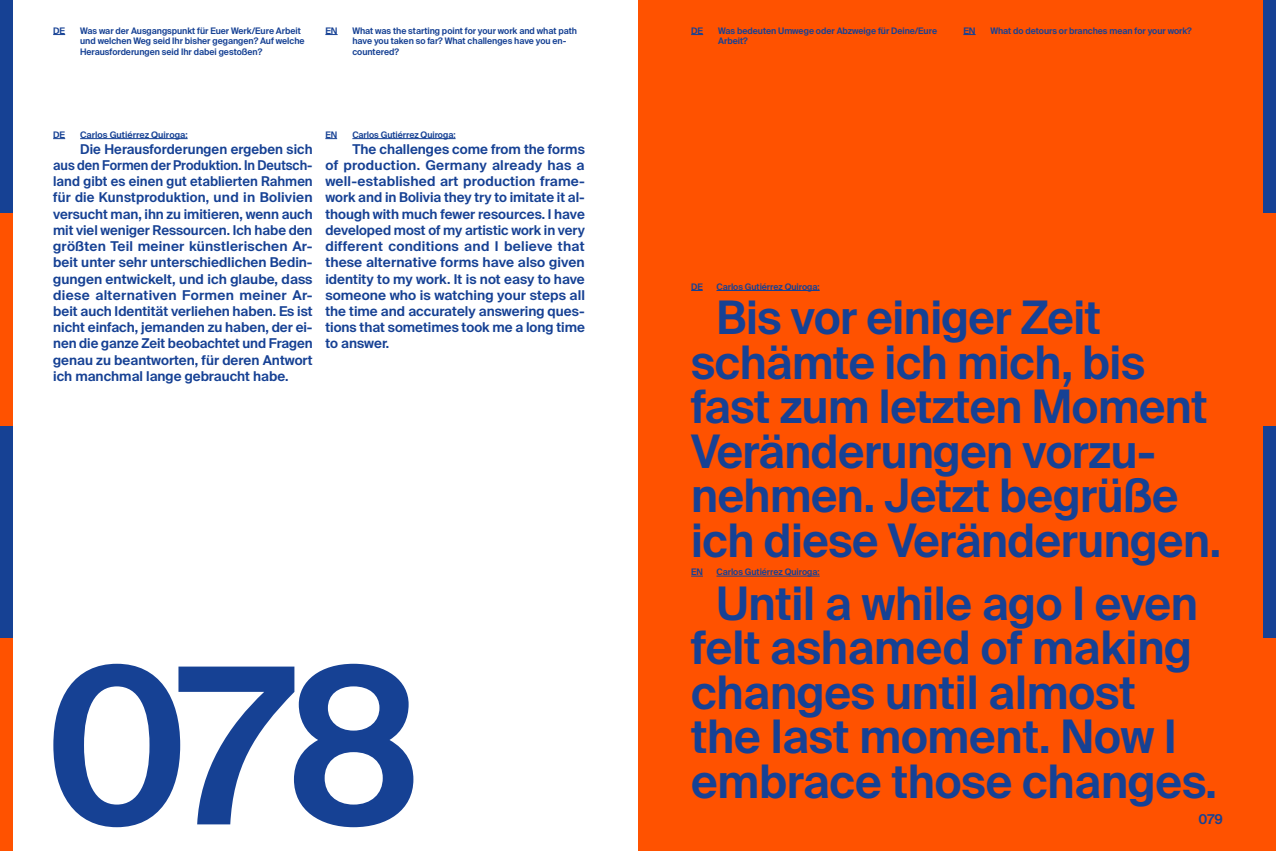
<style>
.page{position:relative;width:1276px;height:851px;background:#fff}
.page>*{position:absolute;margin:0;border:0;box-sizing:border-box;transform-origin:0 0}
.t1{font:600 217.5px "Suisse Intl";color:#164194}
.t2{font:600 46.2px/44.5px "Suisse Intl";letter-spacing:-.01em;color:#164194}
.t3{font:600 13.5px/16.2px "Suisse Intl";color:#164194;text-align:justify}
.t4{font:600 9px/10.8px "Suisse Intl";letter-spacing:-.005em;color:#164194}
</style>
<div class="page">
<div style="left:638px;top:0;width:638px;height:850px;background:#ff5200"></div>
<div style="left:1263px;top:425px;width:13px;height:213px;background:#164194"></div>
<div style="left:1263px;top:0;width:13px;height:213px;background:#164194"></div>
<div style="left:0;top:638px;width:13px;height:212px;background:#ff5200"></div>
<div style="left:0;top:425px;width:13px;height:213px;background:#164194"></div>
<div style="left:0;top:213px;width:13px;height:212px;background:#ff5200"></div>
<div style="left:0;top:0;width:13px;height:213px;background:#164194"></div>
<svg style="left:53px;top:138px;width:12px;height:1px"></svg>
<hr style="left:80px;top:138px;width:108px;height:1px;background:#164194">
<svg style="left:325px;top:138px;width:12px;height:1px"></svg>
<hr style="left:352px;top:138px;width:103px;height:1px;background:#164194">
<svg style="left:691px;top:290px;width:12px;height:1px"></svg>
<hr style="left:716px;top:290px;width:103px;height:1px;background:#164194">
<svg style="left:691px;top:575px;width:12px;height:1px"></svg>
<hr style="left:716px;top:575px;width:103px;height:1px;background:#164194">
<svg style="left:53px;top:34px;width:12px;height:1px"></svg>
<svg style="left:691px;top:34px;width:12px;height:1px"></svg>
<svg style="left:963px;top:34px;width:12px;height:1px"></svg>
<svg style="left:325px;top:34px;width:12px;height:1px"></svg>
<p class="t4" style="left:325px;top:25px;width:14px">EN</p>
<p class="t4" style="left:352px;top:25px;width:226px">What was the starting point for your work and what path</p>
<p class="t4" style="left:963px;top:25px;width:14px">EN</p>
<p class="t4" style="left:990px;top:25px;width:203px">What do detours or branches mean for your work?</p>
<p class="t4" style="left:352px;top:36px;width:215px">have you taken so far? What challenges have you en&shy;countered?</p>
<p class="t4" style="left:53px;top:25px;width:14px">DE</p>
<p class="t4" style="left:80px;top:25px;width:226px">Was war der Ausgangspunkt für Euer Werk/Eure Arbeit und welchen Weg seid Ihr bisher gegangen? Auf welche<br>Herausforderungen seid Ihr dabei gestoßen?</p>
<p class="t4" style="left:691px;top:25px;width:14px">DE</p>
<p class="t4" style="left:718px;top:25px;width:220px">Was bedeuten Umwege oder Abzweige für Deine/Eure<br>Arbeit?</p>
<p class="t4" style="left:53px;top:129px;width:14px">DE</p>
<p class="t4" style="left:80px;top:129px;width:109px">Carlos Gutiérrez Quiroga:</p>
<p class="t3" style="left:53px;top:141px;width:261px;text-indent:27px">Die Herausforderungen ergeben sich aus den Formen der Produktion. In Deutsch&shy;land gibt es einen gut etablierten Rahmen für die Kunstproduktion, und in Bolivien versucht man, ihn zu imitieren, wenn auch mit viel weniger Ressourcen. Ich habe den größten Teil meiner künstlerischen Ar&shy;beit unter sehr unterschiedlichen Bedin&shy;gungen entwickelt, und ich glaube, dass diese alternativen Formen meiner Ar&shy;beit auch Identität verliehen haben. Es ist nicht einfach, jemanden zu haben, der ei&shy;nen die ganze Zeit beobachtet und Fragen genau zu beantworten, für deren Antwort ich manchmal lange gebraucht habe.</p>
<p class="t4" style="left:325px;top:129px;width:13px">EN</p>
<p class="t4" style="left:352px;top:129px;width:105px">Carlos Gutiérrez Quiroga:</p>
<p class="t3" style="left:325px;top:141px;width:261px;text-indent:27px">The challenges come from the forms of production. Germany already has a well-established art production frame&shy;work and in Bolivia they try to imitate it al&shy;though with much fewer resources. I have developed most of my artistic work in very different conditions and I believe that these alternative forms have also given identity to my work. It is not easy to have someone who is watching your steps all the time and accurately answering ques&shy;tions that sometimes took me a long time to answer.</p>
<h1 class="t1" style="left:45px;top:620px;width:380px">078</h1>
<p class="t4" style="left:691px;top:281px;width:13px">DE</p>
<p class="t4" style="left:716px;top:281px;width:105px">Carlos Gutiérrez Quiroga:</p>
<h2 class="t2" style="left:691px;top:295px;width:531px;text-indent:25px">Bis vor einiger Zeit schämte ich mich, bis fast zum letzten Moment<br>Veränderungen vorzu&shy;nehmen. Jetzt begrüße ich diese Veränderungen.</h2>
<p class="t4" style="left:691px;top:566px;width:13px">EN</p>
<p class="t4" style="left:716px;top:566px;width:105px">Carlos Gutiérrez Quiroga:</p>
<h2 class="t2" style="left:691px;top:581px;width:508px;text-indent:25px">Until a while ago I even felt ashamed of making changes until almost the last moment. Now I</h2>
<h2 class="t2" style="left:691px;top:759px;width:527px">embrace those changes.</h2>
<p class="t3" style="left:1198px;top:811px;width:26px">079</p>
</div>
